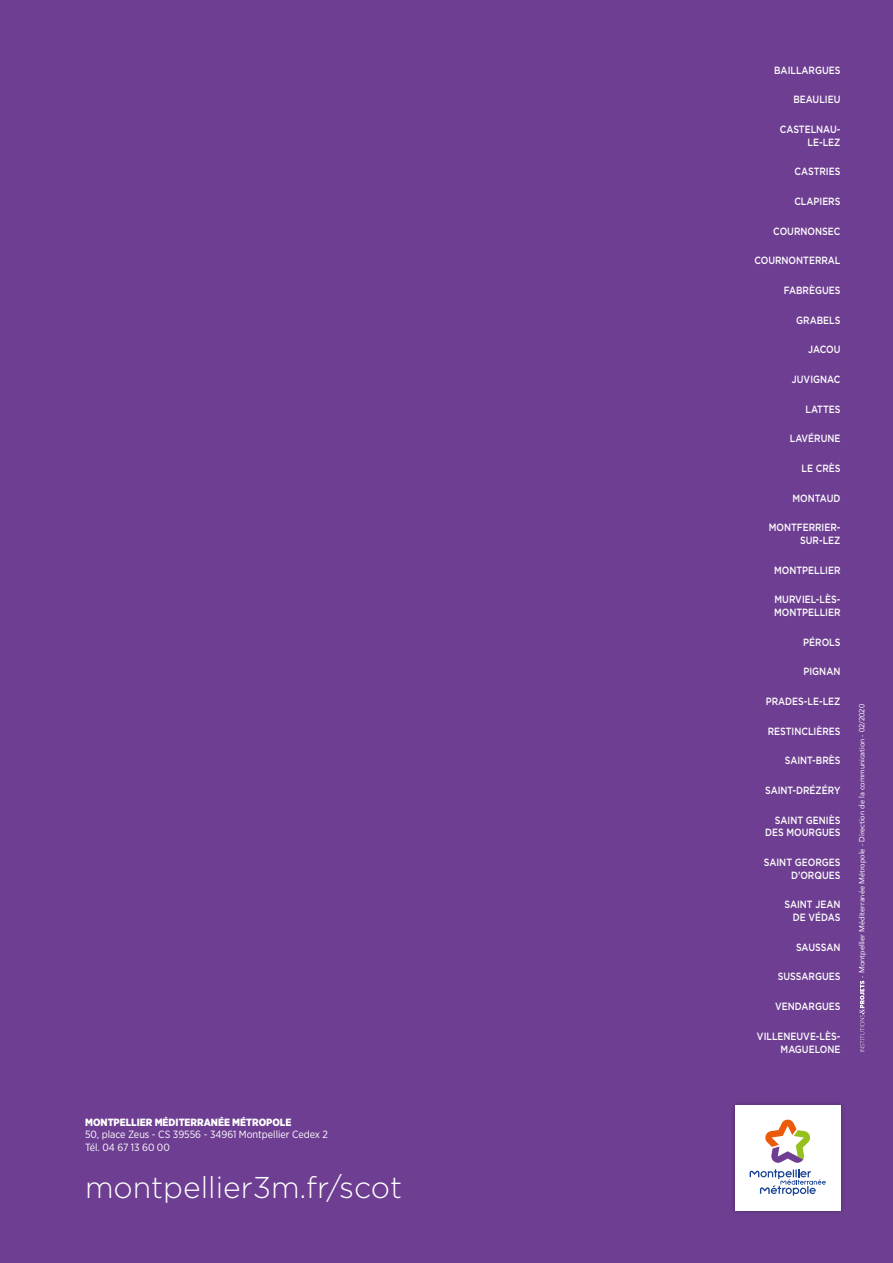
<style>
.page{position:relative;width:893px;height:1263px;background:#6d3e91}
.page>*{position:absolute;margin:0;border:0;box-sizing:border-box;transform-origin:0 0}
.t1{font:300 30.15px "Gotham";color:#fff}
.t2{font:500 10.5px/12.8px "Gotham";color:#fff;text-align:right;scale:.85 1}
.t3{font:10.5px/12.6px "Gotham Narrow";color:#fff}
.t4{font:900 10.5px "Gotham Narrow";color:#fff}
.t5{font:7.5px "Avenir";color:#fff}
</style>
<div class="page">
<svg style="left:859px;top:981px;width:5px;height:71px"></svg>
<img style="left:733px;top:1104px;width:109px;height:109px">
<svg style="left:735px;top:1105px;width:105px;height:105px;background:#efecec"></svg>
<p class="t4" style="left:85px;top:1115px;width:208px">MONTPELLIER MÉDITERRANÉE MÉTROPOLE</p>
<p class="t3" style="left:85px;top:1128px;width:244px">50, place Zeus - CS 39556 - 34961 Montpellier Cedex 2<br>Tél. 04 67 13 60 00</p>
<h1 class="t1" style="left:85px;top:1168px;width:319px">montpellier3m.fr/scot</h1>
<p class="t2" style="left:774px;top:63px;width:79px">BAILLARGUES</p>
<p class="t2" style="left:793px;top:93px;width:57px">BEAULIEU</p>
<p class="t2" style="left:780px;top:123px;width:73px">CASTELNAU-<br>LE-LEZ</p>
<p class="t2" style="left:795px;top:165px;width:55px">CASTRIES</p>
<p class="t2" style="left:794px;top:195px;width:56px">CLAPIERS</p>
<p class="t2" style="left:773px;top:224px;width:81px">COURNONSEC</p>
<p class="t2" style="left:754px;top:254px;width:103px">COURNONTERRAL</p>
<p class="t2" style="left:784px;top:284px;width:68px">FABRÈGUES</p>
<p class="t2" style="left:796px;top:313px;width:53px">GRABELS</p>
<p class="t2" style="left:808px;top:343px;width:39px">JACOU</p>
<p class="t2" style="left:792px;top:373px;width:59px">JUVIGNAC</p>
<p class="t2" style="left:805px;top:402px;width:43px">LATTES</p>
<p class="t2" style="left:790px;top:432px;width:61px">LAVÉRUNE</p>
<p class="t2" style="left:801px;top:462px;width:47px">LE CRÈS</p>
<p class="t2" style="left:792px;top:491px;width:58px">MONTAUD</p>
<p class="t2" style="left:769px;top:521px;width:86px">MONTFERRIER-<br>SUR-LEZ</p>
<p class="t2" style="left:774px;top:563px;width:80px">MONTPELLIER</p>
<p class="t2" style="left:774px;top:593px;width:80px;text-align:left">MURVIEL-LÈS-<br>MONTPELLIER</p>
<p class="t2" style="left:803px;top:635px;width:45px">PÉROLS</p>
<p class="t2" style="left:803px;top:665px;width:45px">PIGNAN</p>
<p class="t2" style="left:766px;top:695px;width:89px">PRADES-LE-LEZ</p>
<p class="t2" style="left:768px;top:724px;width:87px">RESTINCLIÈRES</p>
<p class="t2" style="left:785px;top:754px;width:67px">SAINT-BRÈS</p>
<p class="t2" style="left:765px;top:784px;width:90px">SAINT-DRÉZÉRY</p>
<p class="t2" style="left:765px;top:813px;width:90px">SAINT GENIÈS<br>DES MOURGUES</p>
<p class="t2" style="left:764px;top:856px;width:92px">SAINT GEORGES<br>D’ORQUES</p>
<p class="t2" style="left:784px;top:898px;width:67px">SAINT JEAN<br>DE VÉDAS</p>
<p class="t2" style="left:796px;top:940px;width:54px">SAUSSAN</p>
<p class="t2" style="left:778px;top:970px;width:75px">SUSSARGUES</p>
<p class="t2" style="left:775px;top:1000px;width:78px">VENDARGUES</p>
<p class="t2" style="left:757px;top:1029px;width:100px">VILLENEUVE-LÈS-<br>MAGUELONE</p>
<p class="t5" style="left:856px;top:978px;width:275px;rotate:-90deg">- Montpellier Méditerranée Métropole - Direction de la communication - 02/2020</p>
</div>
